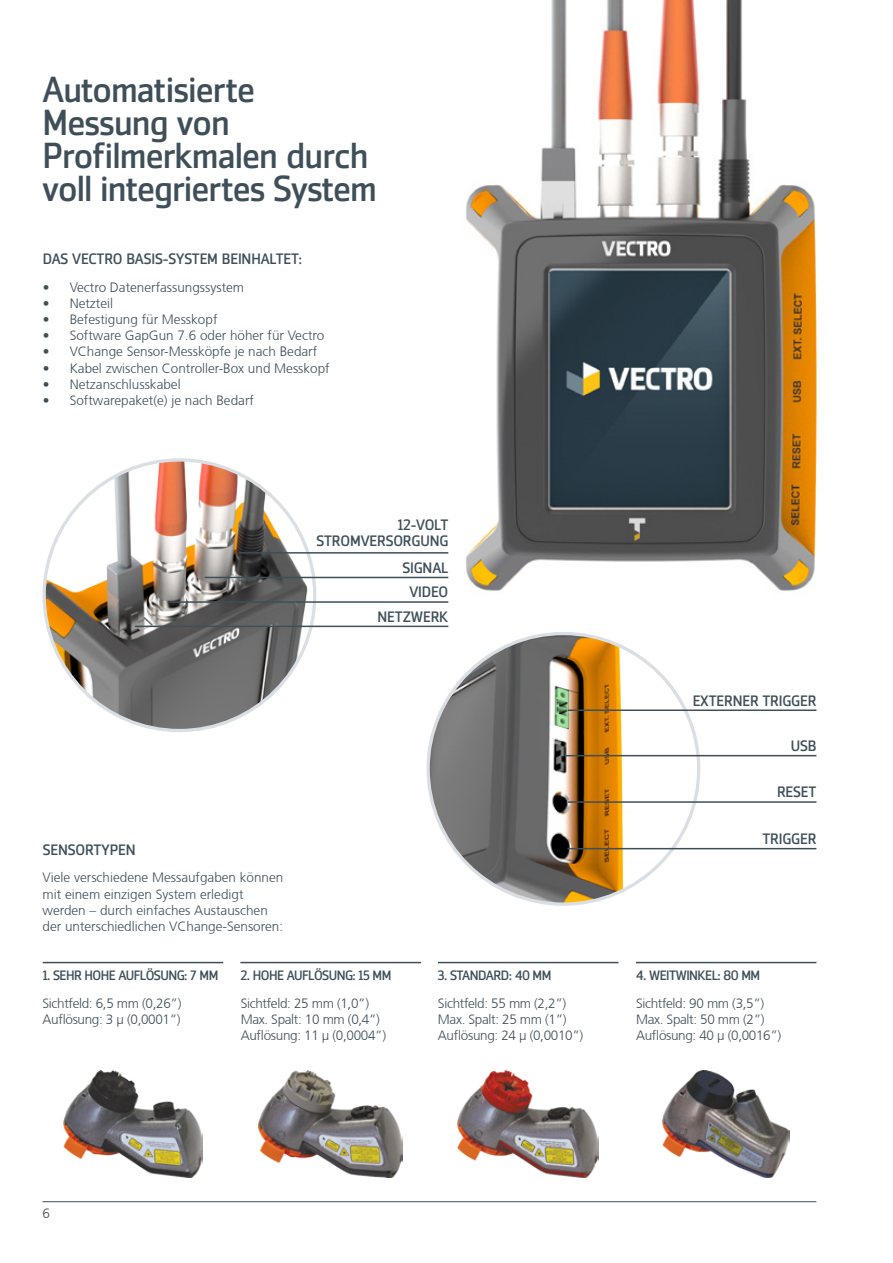
<style>
.page{position:relative;width:893px;height:1263px;background:#fff}
.page>*{position:absolute;margin:0;border:0;box-sizing:border-box;transform-origin:0 0}
.t1{font:36px/33px "Zemestro Std";letter-spacing:-.025em;color:#3e4f59}
.t2{font:15px/16.5px "Zemestro Std";letter-spacing:-.01em;color:#3e4f59;text-align:right}
.t3{font:300 13.5px/16.2px "Frutiger CE";color:#3e4f59}
.t4{font:300 13.5px "Frutiger CE";letter-spacing:-.025em;color:#3e4f59}
.Title_with_top_rule{font:13.5px "Zemestro Std";letter-spacing:-.04em;color:#3e4f59}
</style>
<div class="page">
<img style="left:438px;top:0;width:379px;height:603px">
<hr style="left:43px;top:962px;width:180px;height:1px;background:#3e4f59">
<hr style="left:240px;top:962px;width:181px;height:1px;background:#3e4f59">
<hr style="left:438px;top:962px;width:180px;height:1px;background:#3e4f59">
<hr style="left:636px;top:962px;width:180px;height:1px;background:#3e4f59">
<img style="left:44px;top:460px;width:271px;height:270px;border-radius:135px">
<img style="left:428px;top:633px;width:271px;height:271px;border-radius:135px">
<hr style="left:135px;top:626px;width:313px;height:1px;background:#3e4f59">
<hr style="left:568px;top:848px;width:248px;height:1px;background:#3e4f59">
<hr style="left:169px;top:601px;width:279px;height:2px;background:#3e4f59">
<hr style="left:568px;top:801px;width:248px;height:2px;background:#3e4f59">
<hr style="left:205px;top:577px;width:243px;height:1px;background:#3e4f59">
<hr style="left:565px;top:755px;width:251px;height:1px;background:#3e4f59">
<hr style="left:238px;top:552px;width:210px;height:2px;background:#3e4f59">
<hr style="left:568px;top:709px;width:248px;height:2px;background:#3e4f59">
<img style="left:663px;top:1071px;width:126px;height:107px">
<img style="left:258px;top:1071px;width:145px;height:107px">
<img style="left:63px;top:1071px;width:139px;height:107px">
<img style="left:458px;top:1071px;width:141px;height:107px">
<hr style="left:43px;top:1201px;width:773px;height:1px;background:#3e4f59">
<p class="t1" style="left:43px;top:73px;width:336px">Automatisierte<br>Messung von<br>Profilmerkmalen durch voll integriertes System</p>
<p class="t2" style="left:43px;top:251px;width:261px">DAS VECTRO BASIS-SYSTEM BEINHALTET:</p>
<p class="t3" style="left:43px;top:279px;width:203px">• Vectro Datenerfassungssystem</p>
<p class="t3" style="left:43px;top:295px;width:72px">• Netzteil</p>
<p class="t3" style="left:43px;top:311px;width:176px">• Befestigung für Messkopf</p>
<p class="t3" style="left:43px;top:327px;width:283px">• Software GapGun 7.6 oder höher für Vectro</p>
<p class="t3" style="left:43px;top:343px;width:276px">• VChange Sensor-Messköpfe je nach Bedarf</p>
<p class="t3" style="left:43px;top:360px;width:289px">• Kabel zwischen Controller-Box und Messkopf</p>
<p class="t3" style="left:43px;top:376px;width:140px">• Netzanschlusskabel</p>
<p class="t3" style="left:43px;top:392px;width:213px">• Softwarepaket(e) je nach Bedarf</p>
<p class="t2" style="left:317px;top:516px;width:133px">12-VOLT<br>STROMVERSORGUNG</p>
<p class="t2" style="left:402px;top:559px;width:47px">SIGNAL</p>
<p class="t2" style="left:409px;top:584px;width:40px">VIDEO</p>
<p class="t2" style="left:43px;top:842px;width:94px">SENSORTYPEN</p>
<p class="t3" style="left:43px;top:869px;width:242px">Viele verschiedene Messaufgaben können mit einem einzigen System erledigt werden – durch einfaches Austauschen der unterschiedlichen VChange-Sensoren:</p>
<p class="t2" style="left:378px;top:608px;width:72px">NETZWERK</p>
<p class="t2" style="left:693px;top:692px;width:125px">EXTERNER TRIGGER</p>
<p class="t2" style="left:791px;top:737px;width:27px">USB</p>
<p class="t2" style="left:777px;top:784px;width:41px">RESET</p>
<p class="t2" style="left:762px;top:830px;width:55px">TRIGGER</p>
<p class="Title_with_top_rule" style="left:43px;top:967px;width:177px">1. SEHR HOHE AUFLÖSUNG: 7 MM</p>
<p class="Title_with_top_rule" style="left:240px;top:967px;width:152px">2. HOHE AUFLÖSUNG: 15 MM</p>
<p class="Title_with_top_rule" style="left:438px;top:967px;width:115px">3. STANDARD: 40 MM</p>
<p class="Title_with_top_rule" style="left:636px;top:967px;width:126px">4. WEITWINKEL: 80 MM</p>
<p class="t4" style="left:43px;top:995px;width:140px">Sichtfeld: 6,5 mm (0,26”)</p>
<p class="t4" style="left:43px;top:1011px;width:140px">Auflösung: 3 μ (0,0001”)</p>
<p class="t4" style="left:241px;top:995px;width:130px">Sichtfeld: 25 mm (1,0”)</p>
<p class="t4" style="left:241px;top:1011px;width:141px">Max. Spalt: 10 mm (0,4”)</p>
<p class="t4" style="left:241px;top:1027px;width:147px">Auflösung: 11 μ (0,0004”)</p>
<p class="t4" style="left:438px;top:995px;width:130px">Sichtfeld: 55 mm (2,2”)</p>
<p class="t4" style="left:438px;top:1011px;width:130px">Max. Spalt: 25 mm (1”)</p>
<p class="t4" style="left:438px;top:1027px;width:147px">Auflösung: 24 μ (0,0010”)</p>
<p class="t4" style="left:636px;top:995px;width:130px">Sichtfeld: 90 mm (3,5”)</p>
<p class="t4" style="left:636px;top:1011px;width:130px">Max. Spalt: 50 mm (2”)</p>
<p class="t4" style="left:636px;top:1027px;width:147px">Auflösung: 40 μ (0,0016”)</p>
<p class="t3" style="left:43px;top:1205px;width:9px">6</p>
</div>
